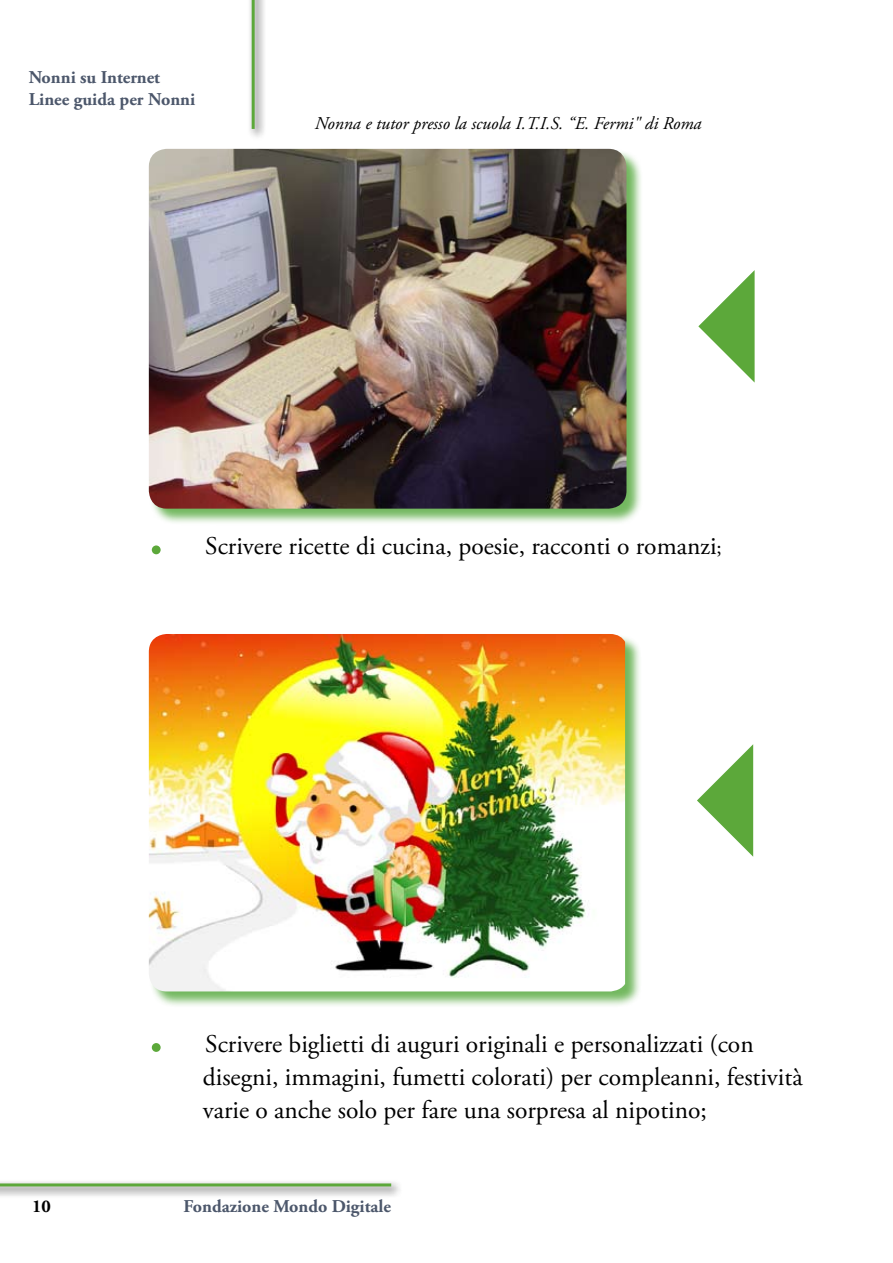
<style>
.page{position:relative;width:893px;height:1263px;background:#fff}
.page>*{position:absolute;margin:0;border:0;box-sizing:border-box;transform-origin:0 0}
.t1{font:25.5px/33px "Adobe Garamond Pro";color:#000}
.t2{font:700 18px/21.6px "Adobe Garamond Pro";color:#4c576b}
.t3{font:italic 18px "Adobe Garamond Pro";color:#000}
.t4{font:700 18px "Adobe Garamond Pro";color:#000}
.s1{font-size:21px}
</style>
<div class="page">
<div style="left:248px;top:0;width:19px;height:141px;background:#000;opacity:.75"></div>
<hr style="left:252px;top:0;width:3px;height:129px;background:#5ca83a">
<div style="left:0;top:1179px;width:402px;height:20px;background:#000;opacity:.75"></div>
<hr style="left:0;top:1183px;width:391px;height:3px;background:#5ca83a">
<div style="left:152px;top:545px;width:9px;height:9px;background:#5ca83a;border-radius:50%"></div>
<div style="left:149px;top:634px;width:493px;height:374px;background:#45a12b;opacity:.75"></div>
<img style="left:149px;top:634px;width:476px;height:357px">
<div style="left:152px;top:1043px;width:9px;height:9px;background:#5ca83a;border-radius:50%"></div>
<div style="left:149px;top:149px;width:494px;height:376px;background:#45a12b;opacity:.75"></div>
<img style="left:149px;top:149px;width:477px;height:360px">
<p class="t2" style="left:29px;top:67px;width:168px">Nonni su Internet<br>Linee guida per Nonni</p>
<p class="t3" style="left:315px;top:113px;width:388px">Nonna e tutor presso la scuola I.T.I.S. “E. Fermi" di Roma</p>
<p class="t1" style="left:205px;top:531px;width:518px">Scrivere ricette di cucina, poesie, racconti o romanzi<span class="s1">;</span></p>
<p class="t4" style="left:32px;top:1196px;width:20px">10</p>
<p class="t1" style="left:203px;top:1028px;width:601px">Scrivere biglietti di auguri originali e personalizzati (con disegni, immagini, fumetti colorati) per compleanni, festività varie o anche solo per fare una sorpresa al nipotino;</p>
<p class="t2" style="left:184px;top:1196px;width:209px">Fondazione Mondo Digitale</p>
</div>
